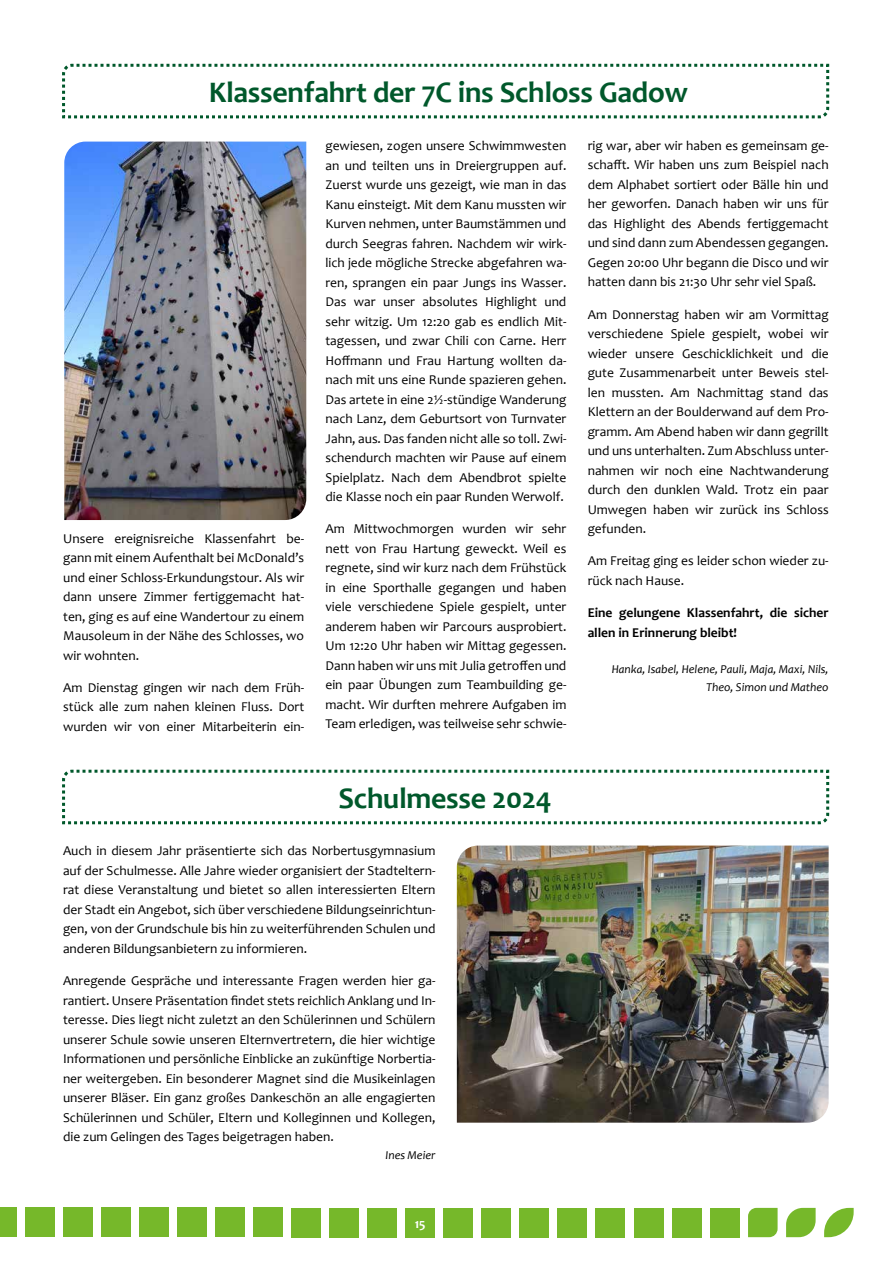
<style>
.page{position:relative;width:893px;height:1263px;background:#fff}
.page>*{position:absolute;margin:0;border:0;box-sizing:border-box;transform-origin:0 0}
.t1{font:700 30px "Candara";letter-spacing:-.01em;color:#00582b}
.t2{font:13.5px/19.5px "Candara";color:#000;text-align:justify}
.t3{font:700 13.5px/19.5px "Candara";color:#000}
.t4{font:700 13.5px "Candara";color:#fff}
.t5{font:italic 12px/18px "Candara";color:#000;text-align:right}
</style>
<div class="page">
<div style="left:710px;top:1208px;width:29px;height:29px;background:#76b82a"></div>
<div style="left:444px;top:1208px;width:29px;height:29px;background:#76b82a"></div>
<div style="left:482px;top:1208px;width:29px;height:29px;background:#76b82a"></div>
<div style="left:520px;top:1208px;width:29px;height:29px;background:#76b82a"></div>
<div style="left:558px;top:1208px;width:29px;height:29px;background:#76b82a"></div>
<div style="left:596px;top:1208px;width:29px;height:29px;background:#76b82a"></div>
<div style="left:634px;top:1208px;width:29px;height:29px;background:#76b82a"></div>
<div style="left:672px;top:1208px;width:29px;height:29px;background:#76b82a"></div>
<div style="left:329px;top:1208px;width:30px;height:29px;background:#76b82a"></div>
<div style="left:367px;top:1208px;width:30px;height:29px;background:#76b82a"></div>
<div style="left:405px;top:1208px;width:30px;height:29px;background:#76b82a"></div>
<svg style="left:748px;top:1208px;width:30px;height:29px"></svg>
<svg style="left:786px;top:1208px;width:30px;height:29px"></svg>
<svg style="left:824px;top:1208px;width:30px;height:29px"></svg>
<div style="left:291px;top:1208px;width:30px;height:29px;background:#76b82a"></div>
<div style="left:25px;top:1208px;width:29px;height:29px;background:#76b82a"></div>
<div style="left:63px;top:1208px;width:29px;height:29px;background:#76b82a"></div>
<div style="left:101px;top:1208px;width:29px;height:29px;background:#76b82a"></div>
<div style="left:139px;top:1208px;width:29px;height:29px;background:#76b82a"></div>
<div style="left:177px;top:1208px;width:29px;height:29px;background:#76b82a"></div>
<div style="left:215px;top:1208px;width:30px;height:29px;background:#76b82a"></div>
<div style="left:253px;top:1208px;width:30px;height:29px;background:#76b82a"></div>
<div style="left:0;top:1208px;width:16px;height:29px;background:#76b82a"></div>
<svg style="left:62px;top:63px;width:768px;height:56px"></svg>
<img style="left:64px;top:142px;width:242px;height:378px">
<svg style="left:62px;top:769px;width:768px;height:56px"></svg>
<img style="left:457px;top:845px;width:372px;height:278px">
<h1 class="t1" style="left:209px;top:74px;width:481px">Klassenfahrt der 7C ins Schloss Gadow</h1>
<p class="t2" style="left:63px;top:528px;width:242px">Unsere ereignisreiche Klassenfahrt be&shy;gann mit einem Aufenthalt bei McDonald’s und einer Schloss-Erkundungstour. Als wir dann unsere Zimmer fertiggemacht hat&shy;ten, ging es auf eine Wandertour zu einem Mausoleum in der Nähe des Schlosses, wo wir wohnten.</p>
<p class="t2" style="left:63px;top:678px;width:242px">Am Dienstag gingen wir nach dem Früh&shy;stück alle zum nahen kleinen Fluss. Dort wurden wir von einer Mitarbeiterin ein-</p>
<p class="t2" style="left:325px;top:136px;width:242px">gewiesen, zogen unsere Schwimmwesten an und teilten uns in Dreiergruppen auf.<br>Zuerst wurde uns gezeigt, wie man in das Kanu einsteigt. Mit dem Kanu mussten wir Kurven nehmen, unter Baumstämmen und durch Seegras fahren. Nachdem wir wirk&shy;lich jede mögliche Strecke abgefahren wa&shy;ren, sprangen ein paar Jungs ins Wasser.<br>Das war unser absolutes Highlight und sehr witzig. Um 12:20 gab es endlich Mit&shy;tagessen, und zwar Chili con Carne. Herr Hoffmann und Frau Hartung wollten da&shy;nach mit uns eine Runde spazieren gehen.<br>Das artete in eine 2½-stündige Wanderung nach Lanz, dem Geburtsort von Turnvater Jahn, aus. Das fanden nicht alle so toll. Zwi&shy;schendurch machten wir Pause auf einem Spielplatz. Nach dem Abendbrot spielte die Klasse noch ein paar Runden Werwolf.</p>
<p class="t2" style="left:325px;top:519px;width:242px">Am Mittwochmorgen wurden wir sehr nett von Frau Hartung geweckt. Weil es regnete, sind wir kurz nach dem Frühstück in eine Sporthalle gegangen und haben viele verschiedene Spiele gespielt, unter anderem haben wir Parcours ausprobiert.<br>Um 12:20 Uhr haben wir Mittag gegessen.<br>Dann haben wir uns mit Julia getroffen und ein paar Übungen zum Teambuilding ge&shy;macht. Wir durften mehrere Aufgaben im Team erledigen, was teilweise sehr schwie-</p>
<p class="t2" style="left:588px;top:136px;width:242px">rig war, aber wir haben es gemeinsam ge&shy;schafft. Wir haben uns zum Beispiel nach dem Alphabet sortiert oder Bälle hin und her geworfen. Danach haben wir uns für das Highlight des Abends fertiggemacht und sind dann zum Abendessen gegangen.<br>Gegen 20:00 Uhr begann die Disco und wir hatten dann bis 21:30 Uhr sehr viel Spaß.</p>
<p class="t2" style="left:588px;top:304px;width:242px">Am Donnerstag haben wir am Vormittag verschiedene Spiele gespielt, wobei wir wieder unsere Geschicklichkeit und die gute Zusammenarbeit unter Beweis stel&shy;len mussten. Am Nachmittag stand das Klettern an der Boulderwand auf dem Pro&shy;gramm. Am Abend haben wir dann gegrillt und uns unterhalten. Zum Abschluss unter&shy;nahmen wir noch eine Nachtwanderung durch den dunklen Wald. Trotz ein paar Umwegen haben wir zurück ins Schloss gefunden.</p>
<p class="t2" style="left:588px;top:551px;width:242px">Am Freitag ging es leider schon wieder zu&shy;rück nach Hause.</p>
<p class="t3" style="left:588px;top:603px;width:242px">Eine gelungene Klassenfahrt, die sicher allen in Erinnerung bleibt!</p>
<p class="t5" style="left:612px;top:660px;width:218px">Hanka, Isabel, Helene, Pauli, Maja, Maxi, Nils,<br>Theo, Simon und Matheo</p>
<h1 class="t1" style="left:339px;top:780px;width:215px">Schulmesse 2024</h1>
<p class="t2" style="left:63px;top:841px;width:374px">Auch in diesem Jahr präsentierte sich das Norbertusgymnasium auf der Schulmesse. Alle Jahre wieder organisiert der Stadteltern&shy;rat diese Veranstaltung und bietet so allen interessierten Eltern der Stadt ein Angebot, sich über verschiedene Bildungseinrichtun&shy;gen, von der Grundschule bis hin zu weiterführenden Schulen und anderen Bildungsanbietern zu informieren.</p>
<p class="t2" style="left:63px;top:971px;width:374px">Anregende Gespräche und interessante Fragen werden hier ga&shy;rantiert. Unsere Präsentation findet stets reichlich Anklang und In&shy;teresse. Dies liegt nicht zuletzt an den Schülerinnen und Schülern unserer Schule sowie unseren Elternvertretern, die hier wichtige Informationen und persönliche Einblicke an zukünftige Norbertia&shy;ner weitergeben. Ein besonderer Magnet sind die Musikeinlagen unserer Bläser. Ein ganz großes Dankeschön an alle engagierten Schülerinnen und Schüler, Eltern und Kolleginnen und Kollegen, die zum Gelingen des Tages beigetragen haben.</p>
<p class="t5" style="left:386px;top:1146px;width:51px">Ines Meier</p>
<p class="t4" style="left:415px;top:1215px;width:12px">15</p>
</div>
